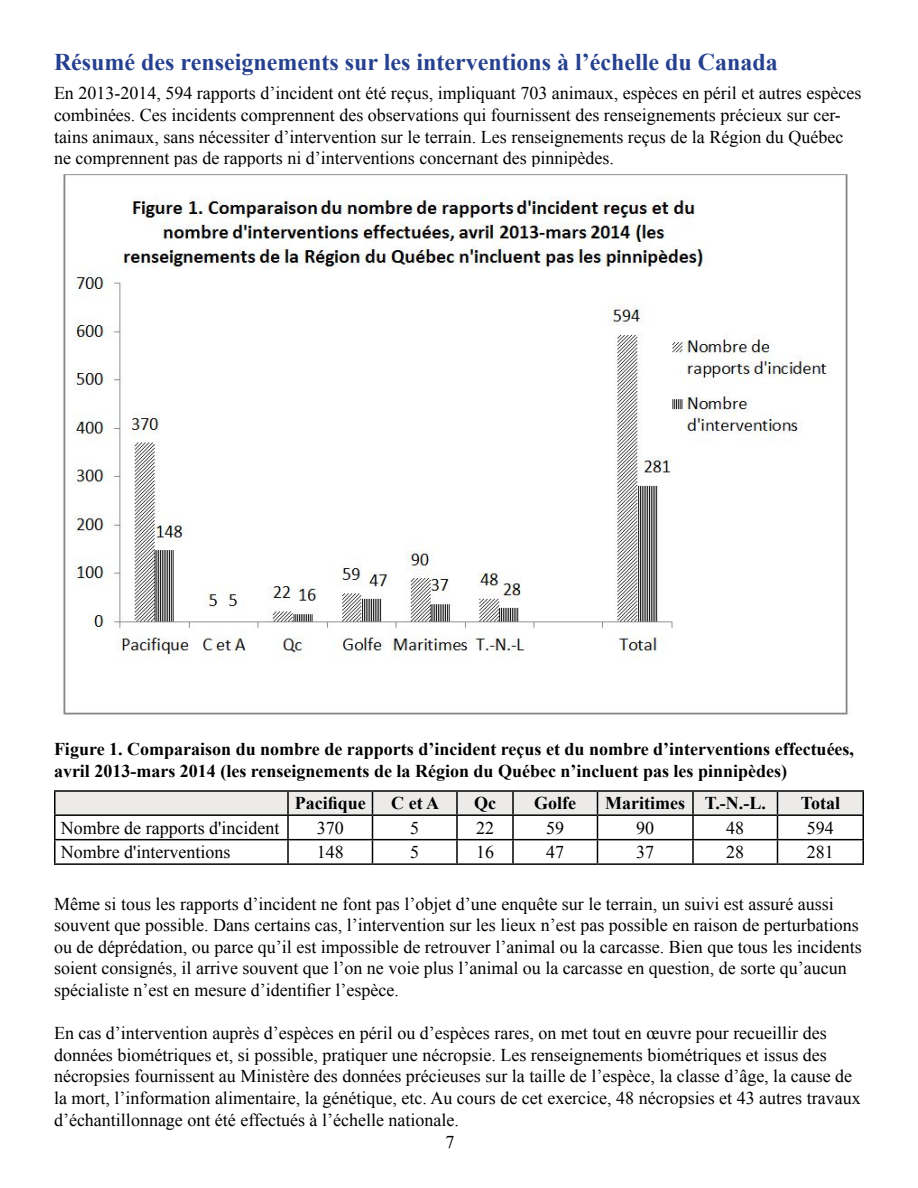
<style>
.page{position:relative;width:918px;height:1188px;background:#fff}
.page>*{position:absolute;margin:0;border:0;box-sizing:border-box;transform-origin:0 0}
.t1{font:700 24px "Times New Roman";color:#25408f}
.t2{font:18px/21.6px "Times New Roman";color:#000}
.t3{font:700 18px/21.6px "Times New Roman";color:#000}
</style>
<div class="page">
<img style="left:63px;top:174px;width:785px;height:541px">
<hr style="left:54px;top:790px;width:234px;height:2px;background:#000">
<hr style="left:54px;top:792px;width:2px;height:22px;background:#000">
<hr style="left:288px;top:790px;width:84px;height:2px;background:#000">
<hr style="left:372px;top:790px;width:85px;height:2px;background:#000">
<hr style="left:457px;top:790px;width:56px;height:2px;background:#000">
<hr style="left:513px;top:790px;width:84px;height:2px;background:#000">
<hr style="left:597px;top:790px;width:96px;height:2px;background:#000">
<hr style="left:693px;top:790px;width:84px;height:2px;background:#000">
<hr style="left:777px;top:790px;width:87px;height:2px;background:#000">
<hr style="left:862px;top:792px;width:2px;height:22px;background:#000">
<hr style="left:54px;top:814px;width:234px;height:2px;background:#000">
<hr style="left:54px;top:816px;width:2px;height:23px;background:#000">
<hr style="left:777px;top:814px;width:87px;height:2px;background:#000">
<hr style="left:862px;top:816px;width:2px;height:23px;background:#000">
<hr style="left:54px;top:839px;width:234px;height:1px;background:#000">
<hr style="left:54px;top:840px;width:2px;height:23px;background:#000">
<hr style="left:777px;top:839px;width:87px;height:1px;background:#000">
<svg style="left:55px;top:791px;width:808px;height:72px"></svg>
<hr style="left:862px;top:840px;width:2px;height:23px;background:#000">
<hr style="left:54px;top:863px;width:234px;height:2px;background:#000">
<hr style="left:288px;top:863px;width:84px;height:2px;background:#000">
<hr style="left:372px;top:863px;width:85px;height:2px;background:#000">
<hr style="left:457px;top:863px;width:56px;height:2px;background:#000">
<hr style="left:513px;top:863px;width:84px;height:2px;background:#000">
<hr style="left:597px;top:863px;width:96px;height:2px;background:#000">
<hr style="left:693px;top:863px;width:84px;height:2px;background:#000">
<hr style="left:777px;top:863px;width:87px;height:2px;background:#000">
<h1 class="t1" style="left:54px;top:46px;width:725px">Résumé des renseignements sur les interventions à l’échelle du Canada</h1>
<p class="t2" style="left:54px;top:82px;width:809px">En 2013-2014, 594 rapports d’incident ont été reçus, impliquant 703 animaux, espèces en péril et autres espèces combinées. Ces incidents comprennent des observations qui fournissent des renseignements précieux sur cer&shy;tains animaux, sans nécessiter d’intervention sur le terrain. Les renseignements reçus de la Région du Québec ne comprennent pas de rapports ni d’interventions concernant des pinnipèdes.</p>
<p class="t3" style="left:54px;top:738px;width:802px">Figure 1. Comparaison du nombre de rapports d’incident reçus et du nombre d’interventions effectuées, avril 2013-mars 2014 (les renseignements de la Région du Québec n’incluent pas les pinnipèdes)</p>
<p class="t3" style="left:295px;top:792px;width:73px">Pacifique</p>
<p class="t3" style="left:391px;top:792px;width:49px">C et A</p>
<p class="t3" style="left:474px;top:792px;width:23px">Qc</p>
<p class="t3" style="left:534px;top:792px;width:43px">Golfe</p>
<p class="t3" style="left:605px;top:792px;width:162px">Maritimes T.-N.-L.</p>
<p class="t3" style="left:801px;top:792px;width:41px">Total</p>
<p class="t2" style="left:61px;top:817px;width:220px">Nombre de rapports d'incident</p>
<p class="t2" style="left:317px;top:817px;width:28px">370</p>
<p class="t2" style="left:410px;top:817px;width:10px">5</p>
<p class="t2" style="left:476px;top:817px;width:19px">22</p>
<p class="t2" style="left:546px;top:817px;width:19px">59</p>
<p class="t2" style="left:636px;top:817px;width:19px">90</p>
<p class="t2" style="left:726px;top:817px;width:19px">48</p>
<p class="t2" style="left:807px;top:817px;width:28px">594</p>
<p class="t2" style="left:61px;top:841px;width:171px">Nombre d'interventions</p>
<p class="t2" style="left:317px;top:841px;width:28px">148</p>
<p class="t2" style="left:410px;top:841px;width:10px">5</p>
<p class="t2" style="left:476px;top:841px;width:19px">16</p>
<p class="t2" style="left:546px;top:841px;width:19px">47</p>
<p class="t2" style="left:636px;top:841px;width:19px">37</p>
<p class="t2" style="left:726px;top:841px;width:19px">28</p>
<p class="t2" style="left:807px;top:841px;width:28px">281</p>
<p class="t2" style="left:54px;top:892px;width:809px">Même si tous les rapports d’incident ne font pas l’objet d’une enquête sur le terrain, un suivi est assuré aussi souvent que possible. Dans certains cas, l’intervention sur les lieux n’est pas possible en raison de perturbations ou de déprédation, ou parce qu’il est impossible de retrouver l’animal ou la carcasse. Bien que tous les incidents soient consignés, il arrive souvent que l’on ne voie plus l’animal ou la carcasse en question, de sorte qu’aucun spécialiste n’est en mesure d’identifier l’espèce.</p>
<p class="t2" style="left:54px;top:1022px;width:808px">En cas d’intervention auprès d’espèces en péril ou d’espèces rares, on met tout en œuvre pour recueillir des données biométriques et, si possible, pratiquer une nécropsie. Les renseignements biométriques et issus des nécropsies fournissent au Ministère des données précieuses sur la taille de l’espèce, la classe d’âge, la cause de la mort, l’information alimentaire, la génétique, etc. Au cours de cet exercice, 48 nécropsies et 43 autres travaux d’échantillonnage ont été effectués à l’échelle nationale.</p>
<p class="t2" style="left:446px;top:1131px;width:10px">7</p>
</div>
